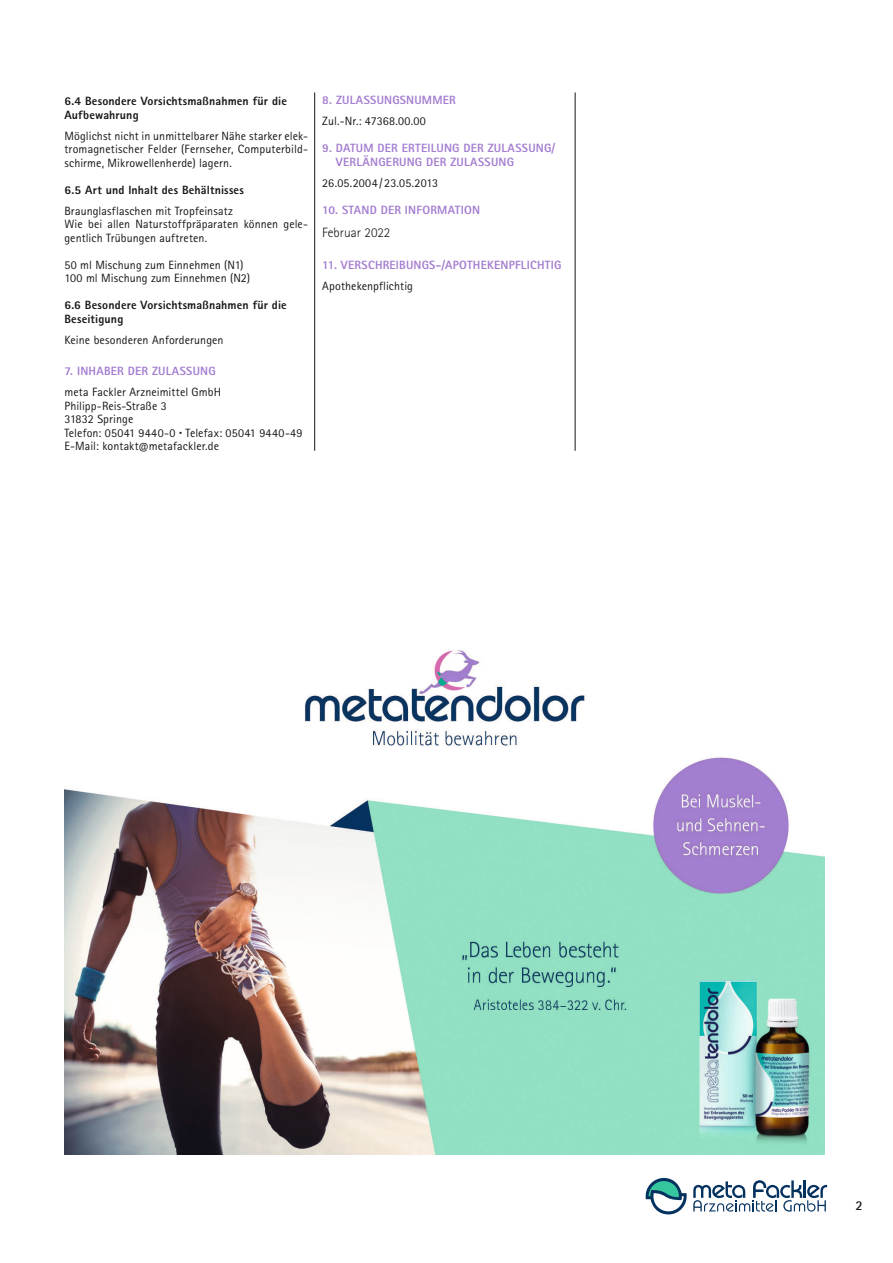
<style>
.page{position:relative;width:893px;height:1263px;background:#fff}
.page>*{position:absolute;margin:0;border:0;box-sizing:border-box;transform-origin:0 0}
.t1{font:300 13.5px "Rotis Sans Serif Std";color:#151616}
.t2{font:700 13.5px "Rotis Sans Serif Std";color:#151616}
.t3{font:12px/13.5px "Rotis Sans Serif Std";letter-spacing:.01em;color:#151616;text-align:justify}
.t4{font:800 12px "Rotis Sans Serif Std";letter-spacing:.015em;color:#a47dd0}
.t5{font:800 12px "Rotis Sans Serif Std";letter-spacing:.015em;color:#151616}
.s1{font-size:6px}
</style>
<div class="page">
<svg style="left:693px;top:1180px;width:134px;height:31px"></svg>
<svg style="left:646px;top:1178px;width:41px;height:36px"></svg>
<hr style="left:314px;top:92px;width:1px;height:359px;background:#151616">
<hr style="left:575px;top:92px;width:1px;height:359px;background:#151616">
<img style="left:65px;top:650px;width:759px;height:504px">
<p class="t5" style="left:64px;top:94px;width:224px">6.4 Besondere Vorsichtsmaßnahmen für die</p>
<p class="t5" style="left:64px;top:107px;width:76px">Aufbewahrung</p>
<p class="t3" style="left:64px;top:129px;width:245px">Möglichst nicht in unmittelbarer Nähe starker elek&shy;tromagnetischer Felder (Fernseher, Computerbild&shy;schirme, Mikrowellenherde) lagern.</p>
<p class="t5" style="left:64px;top:182px;width:181px">6.5 Art und Inhalt des Behältnisses</p>
<p class="t3" style="left:64px;top:204px;width:170px">Braunglasflaschen mit Tropfeinsatz</p>
<p class="t3" style="left:64px;top:218px;width:245px">Wie bei allen Naturstoffpräparaten können gele&shy;gentlich Trübungen auftreten.</p>
<p class="t3" style="left:64px;top:258px;width:181px">50 ml Mischung zum Einnehmen (N1)</p>
<p class="t3" style="left:64px;top:272px;width:187px">100 ml Mischung zum Einnehmen (N2)</p>
<p class="t5" style="left:64px;top:298px;width:224px">6.6 Besondere Vorsichtsmaßnahmen für die</p>
<p class="t5" style="left:64px;top:311px;width:60px">Beseitigung</p>
<p class="t3" style="left:64px;top:333px;width:161px">Keine besonderen Anforderungen</p>
<p class="t4" style="left:64px;top:364px;width:153px">7. INHABER DER ZULASSUNG</p>
<p class="t3" style="left:64px;top:386px;width:158px">meta Fackler Arzneimittel GmbH</p>
<p class="t3" style="left:64px;top:399px;width:104px">Philipp-Reis-Straße 3</p>
<p class="t3" style="left:64px;top:413px;width:70px">31832 Springe</p>
<p class="t3" style="left:64px;top:426px;width:240px">Telefon: 05041 9440-0 <span class="s1">•</span> Telefax: 05041 9440-49</p>
<p class="t3" style="left:64px;top:440px;width:156px">E-Mail: kontakt@metafackler.de</p>
<p class="t4" style="left:322px;top:92px;width:135px">8. ZULASSUNGSNUMMER</p>
<p class="t3" style="left:322px;top:114px;width:105px">Zul.-Nr.: 47368.00.00</p>
<p class="t4" style="left:322px;top:140px;width:235px">9. DATUM DER ERTEILUNG DER ZULASSUNG/</p>
<p class="t4" style="left:336px;top:154px;width:180px">VERLÄNGERUNG DER ZULASSUNG</p>
<p class="t3" style="left:322px;top:176px;width:117px">26.05.2004/23.05.2013</p>
<p class="t4" style="left:322px;top:202px;width:159px">10. STAND DER INFORMATION</p>
<p class="t1" style="left:322px;top:225px;width:70px">Februar 2022</p>
<p class="t4" style="left:322px;top:257px;width:241px">11. VERSCHREIBUNGS-/APOTHEKENPFLICHTIG</p>
<p class="t3" style="left:322px;top:279px;width:92px">Apothekenpflichtig</p>
<p class="t2" style="left:855px;top:1196px;width:9px">2</p>
</div>
